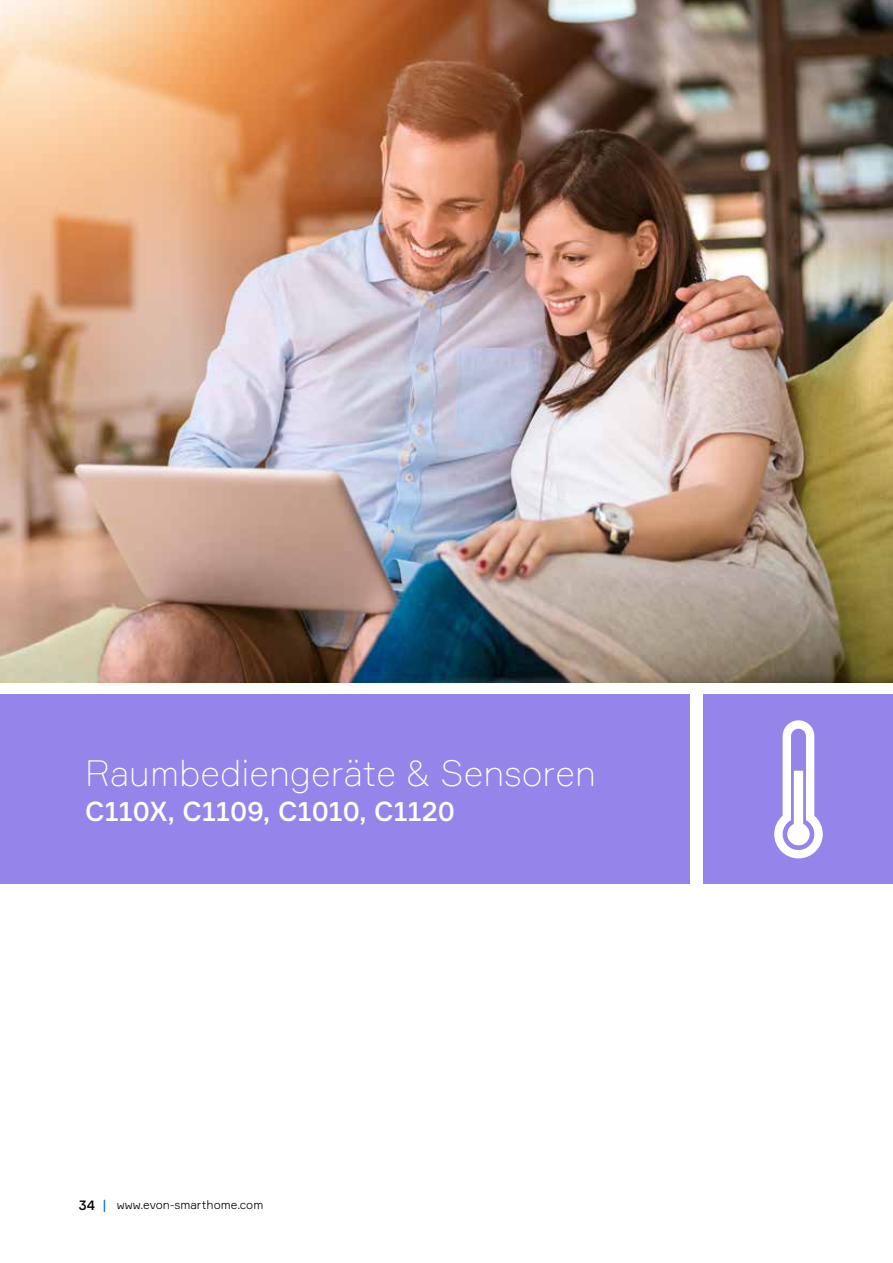
<style>
.page{position:relative;width:893px;height:1263px;background:#fff}
.page>*{position:absolute;margin:0;border:0;box-sizing:border-box;transform-origin:0 0}
.t1{font:200 36px "Formular";color:#fff}
.t2{font:500 27px "Formular";color:#fff}
.t3{font:300 12px "Formular";color:#000}
.s1{font-weight:500;font-size:13.5px}
.s2{font-weight:500;font-size:13.5px;color:#0071bb}
</style>
<div class="page">
<img style="left:0;top:0;width:893px;height:682px">
<div style="left:0;top:695px;width:690px;height:189px;background:#9584e9"></div>
<div style="left:704px;top:695px;width:189px;height:189px;background:#9584e9"></div>
<svg style="left:774px;top:720px;width:49px;height:138px"></svg>
<h1 class="t1" style="left:85px;top:751px;width:512px">Raumbediengeräte &amp; Sensoren</h1>
<h2 class="t2" style="left:85px;top:794px;width:372px">C110X, C1109, C1010, C1120</h2>
<p class="t3" style="left:79px;top:1198px;width:186px"><span class="s1">34</span> <span class="s2">|</span> www.evon-smarthome.com</p>
</div>
